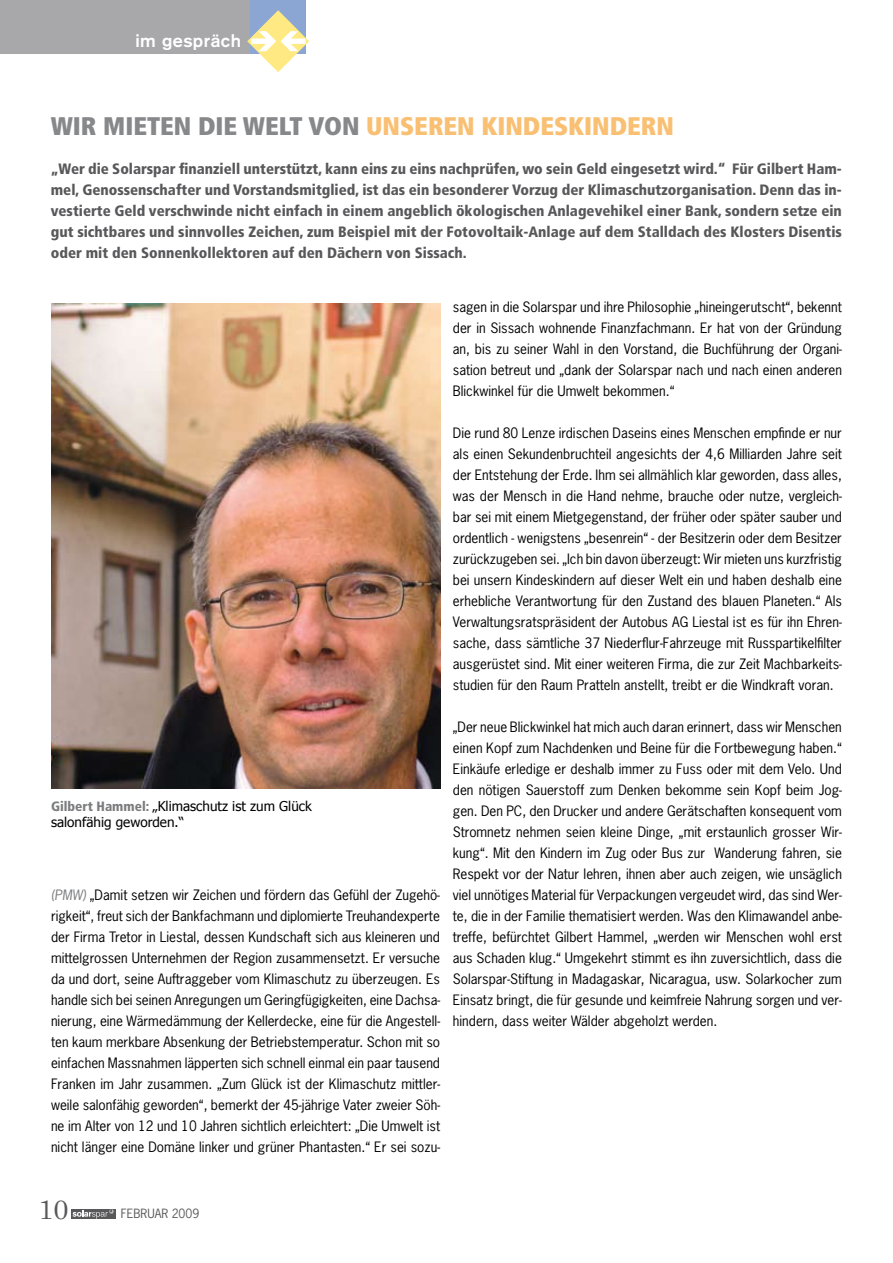
<style>
.page{position:relative;width:893px;height:1263px;background:#fff}
.page>*{position:absolute;margin:0;border:0;box-sizing:border-box;transform-origin:0 0}
.t1{font:27px "Century";color:#58585a}
.t2{font:900 condensed 25.5px "Frutiger";color:#f9c073}
.t3{font:700 18px "Akzidenz Grotesk";letter-spacing:.03em;color:#fff}
.t4{font:900 condensed 15px/21px "Frutiger";color:#58585a;text-align:justify}
.t5{font:13.5px/21px "News Gothic Std";color:#000;text-align:justify}
.t6{font:13.5px/16.2px "Tahoma";color:#000}
.t7{font:12px "News Gothic Std";color:#58585a}
.s1{color:#87888a}
.s2{font-family:"Frutiger";font-weight:900;font-stretch:condensed;color:#7b7c7e}
.s3{font-style:italic;color:#7b7c7e}
</style>
<div class="page">
<div style="left:71px;top:1209px;width:45px;height:9px;background:#58585a"></div>
<svg style="left:72px;top:1209px;width:42px;height:10px"></svg>
<img style="left:51px;top:304px;width:389px;height:485px">
<div style="left:0;top:0;width:251px;height:54px;background:#a8a8aa"></div>
<div style="left:251px;top:0;width:55px;height:53px;background:#8ba6d2"></div>
<svg style="left:247px;top:10px;width:62px;height:62px"></svg>
<h3 class="t3" style="left:135px;top:30px;width:107px">im gespräch</h3>
<h2 class="t2" style="left:51px;top:110px;width:625px"><span class="s1">WIR MIETEN DIE WELT VON</span> UNSEREN KINDESKINDERN</h2>
<p class="t4" style="left:51px;top:158px;width:793px">„Wer die Solarspar finanziell unterstützt, kann eins zu eins nachprüfen, wo sein Geld eingesetzt wird.“ Für Gilbert Ham&shy;mel, Genossenschafter und Vorstandsmitglied, ist das ein besonderer Vorzug der Klimaschutzorganisation. Denn das in&shy;vestierte Geld verschwinde nicht einfach in einem angeblich ökologischen Anlagevehikel einer Bank, sondern setze ein gut sichtbares und sinnvolles Zeichen, zum Beispiel mit der Fotovoltaik-Anlage auf dem Stalldach des Klosters Disentis oder mit den Sonnenkollektoren auf den Dächern von Sissach.</p>
<p class="t6" style="left:51px;top:798px;width:262px"><span class="s2">Gilbert Hammel:</span> „Klimaschutz ist zum Glück salonfähig geworden.“</p>
<p class="t5" style="left:51px;top:885px;width:391px"><span class="s3">(PMW)</span> „Damit setzen wir Zeichen und fördern das Gefühl der Zugehö&shy;rigkeit“, freut sich der Bankfachmann und diplomierte Treuhandexperte der Firma Tretor in Liestal, dessen Kundschaft sich aus kleineren und mittelgrossen Unternehmen der Region zusammensetzt. Er versuche da und dort, seine Auftraggeber vom Klimaschutz zu überzeugen. Es handle sich bei seinen Anregungen um Geringfügigkeiten, eine Dachsa&shy;nierung, eine Wärmedämmung der Kellerdecke, eine für die Angestell&shy;ten kaum merkbare Absenkung der Betriebstemperatur. Schon mit so einfachen Massnahmen läpperten sich schnell einmal ein paar tausend Franken im Jahr zusammen. „Zum Glück ist der Klimaschutz mittler&shy;weile salonfähig geworden“, bemerkt der 45-jährige Vater zweier Söh&shy;ne im Alter von 12 und 10 Jahren sichtlich erleichtert: „Die Umwelt ist nicht länger eine Domäne linker und grüner Phantasten.“ Er sei sozu-</p>
<p class="t5" style="left:453px;top:296px;width:391px">sagen in die Solarspar und ihre Philosophie „hineingerutscht“, bekennt der in Sissach wohnende Finanzfachmann. Er hat von der Gründung an, bis zu seiner Wahl in den Vorstand, die Buchführung der Organi&shy;sation betreut und „dank der Solarspar nach und nach einen anderen Blickwinkel für die Umwelt bekommen.“</p>
<p class="t5" style="left:453px;top:422px;width:391px">Die rund 80 Lenze irdischen Daseins eines Menschen empfinde er nur als einen Sekundenbruchteil angesichts der 4,6 Milliarden Jahre seit der Entstehung der Erde. Ihm sei allmählich klar geworden, dass alles, was der Mensch in die Hand nehme, brauche oder nutze, vergleich&shy;bar sei mit einem Mietgegenstand, der früher oder später sauber und ordentlich - wenigstens „besenrein“ - der Besitzerin oder dem Besitzer zurückzugeben sei. „Ich bin davon überzeugt: Wir mieten uns kurzfristig bei unsern Kindeskindern auf dieser Welt ein und haben deshalb eine erhebliche Verantwortung für den Zustand des blauen Planeten.“ Als Verwaltungsratspräsident der Autobus AG Liestal ist es für ihn Ehren&shy;sache, dass sämtliche 37 Niederflur-Fahrzeuge mit Russpartikelfilter ausgerüstet sind. Mit einer weiteren Firma, die zur Zeit Machbarkeits&shy;studien für den Raum Pratteln anstellt, treibt er die Windkraft voran.</p>
<p class="t5" style="left:453px;top:716px;width:391px">„Der neue Blickwinkel hat mich auch daran erinnert, dass wir Menschen einen Kopf zum Nachdenken und Beine für die Fortbewegung haben.“ Einkäufe erledige er deshalb immer zu Fuss oder mit dem Velo. Und den nötigen Sauerstoff zum Denken bekomme sein Kopf beim Jog&shy;gen. Den PC, den Drucker und andere Gerätschaften konsequent vom Stromnetz nehmen seien kleine Dinge, „mit erstaunlich grosser Wir&shy;kung“. Mit den Kindern im Zug oder Bus zur Wanderung fahren, sie Respekt vor der Natur lehren, ihnen aber auch zeigen, wie unsäglich viel unnötiges Material für Verpackungen vergeudet wird, das sind Wer&shy;te, die in der Familie thematisiert werden. Was den Klimawandel anbe&shy;treffe, befürchtet Gilbert Hammel, „werden wir Menschen wohl erst aus Schaden klug.“ Umgekehrt stimmt es ihn zuversichtlich, dass die Solarspar-Stiftung in Madagaskar, Nicaragua, usw. Solarkocher zum Einsatz bringt, die für gesunde und keimfreie Nahrung sorgen und ver&shy;hindern, dass weiter Wälder abgeholzt werden.</p>
<h1 class="t1" style="left:38px;top:1186px;width:32px">10</h1>
<p class="t7" style="left:121px;top:1206px;width:80px">FEBRUAR 2009</p>
</div>
